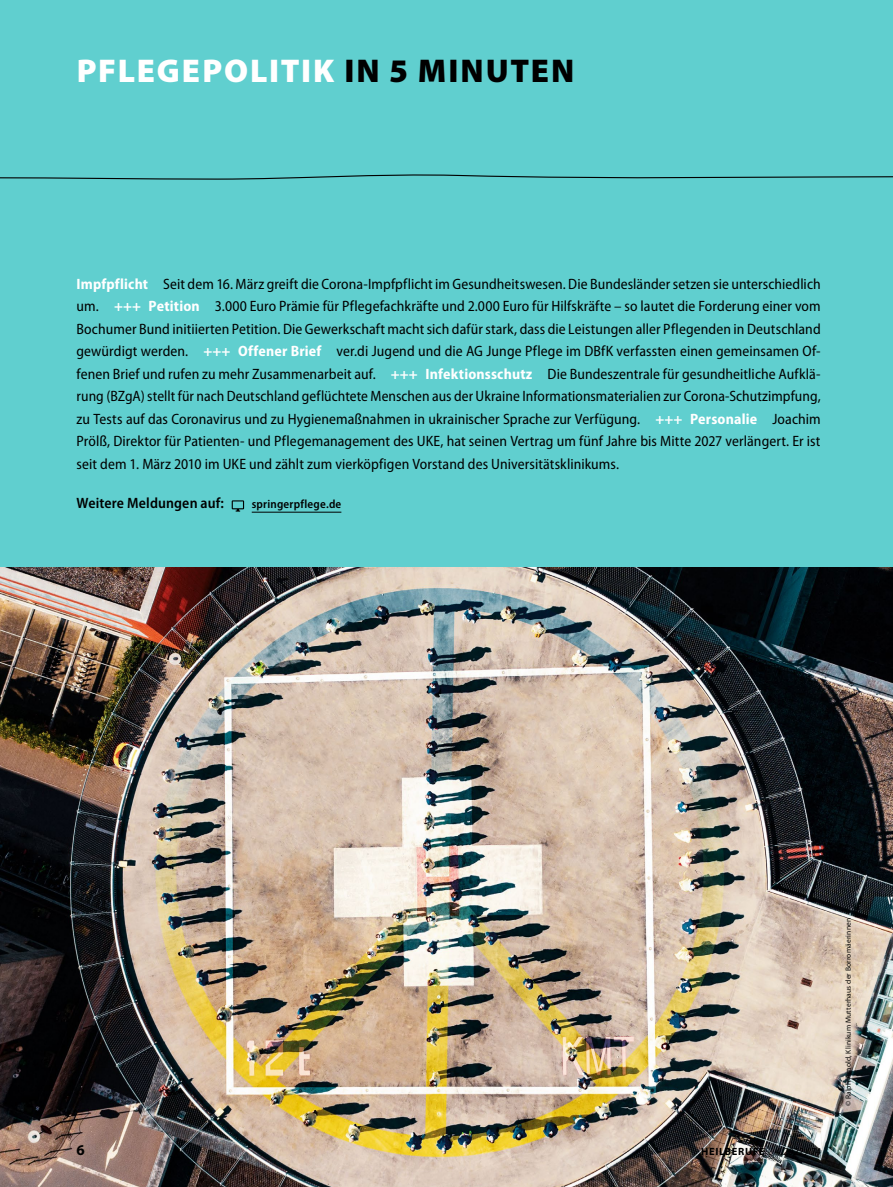
<style>
.page{position:relative;width:893px;height:1187px;background:#fff}
.page>*{position:absolute;margin:0;border:0;box-sizing:border-box;transform-origin:0 0}
.t1{font:900 33px "Myriad Pro";letter-spacing:.055em;color:#fff}
.NoXML_Trailer_News_1{font:semi-condensed 15px/22.5px "Myriad Pro";letter-spacing:.005em;color:#000;text-align:justify}
.NoXML_Trailer_News_1-2{font:600 semi-condensed 15px "Myriad Pro";letter-spacing:.01em;color:#000}
.t2{font:700 15px "Myriad Pro";color:#000}
.NoXML_Trailer_News_1-3{font:600 semi-condensed 12px "Myriad Pro";letter-spacing:.015em;color:#000}
.t3{font:700 10.5px "Myriad Pro";letter-spacing:.06em;color:#000}
.Image_Source_x{font:7.5px "Myriad Pro";letter-spacing:.025em;color:#000}
.s1{color:#000}
.s2{font-weight:700;color:#fff}
.s3{font-weight:400;font-style:italic}
</style>
<div class="page">
<div style="left:0;top:0;width:893px;height:568px;background:#60cfcf"></div>
<svg style="left:0;top:174px;width:893px;height:6px"></svg>
<hr style="left:252px;top:512px;width:89px;height:1px;background:#000">
<svg style="left:232px;top:500px;width:12px;height:11px"></svg>
<img style="left:0;top:568px;width:893px;height:618px">
<h1 class="t1" style="left:77px;top:52px;width:499px">PFLEGEPOLITIK <span class="s1">IN 5 MINUTEN</span></h1>
<p class="NoXML_Trailer_News_1" style="left:77px;top:273px;width:746px"><span class="s2">Impfpflicht</span> Seit dem 16. März greift die Corona-Impfpflicht im Gesundheitswesen. Die Bundesländer setzen sie unterschiedlich um. <span class="s2">+++ Petition</span> 3.000 Euro Prämie für Pflegefachkräfte und 2.000 Euro für Hilfskräfte – so lautet die Forderung einer vom Bochumer Bund initiierten Petition. Die Gewerkschaft macht sich dafür stark, dass die Leistungen aller Pflegenden in Deutschland gewürdigt werden. <span class="s2">+++ Offener Brief</span> ver.di Jugend und die AG Junge Pflege im DBfK verfassten einen gemeinsamen Of&shy;fenen Brief und rufen zu mehr Zusammenarbeit auf. <span class="s2">+++ Infektionsschutz</span> Die Bundeszentrale für gesundheitliche Aufklä&shy;rung (BZgA) stellt für nach Deutschland geflüchtete Menschen aus der Ukraine Informationsmaterialien zur Corona-Schutzimpfung, zu Tests auf das Coronavirus und zu Hygienemaßnahmen in ukrainischer Sprache zur Verfügung. <span class="s2">+++ Personalie</span> Joachim Prölß, Direktor für Patienten- und Pflegemanagement des UKE, hat seinen Vertrag um fünf Jahre bis Mitte 2027 verlängert. Er ist seit dem 1. März 2010 im UKE und zählt zum vierköpfigen Vorstand des Universitätsklinikums.</p>
<p class="NoXML_Trailer_News_1-2" style="left:77px;top:495px;width:149px">Weitere Meldungen auf:</p>
<p class="NoXML_Trailer_News_1-3" style="left:252px;top:497px;width:91px">springerpflege.de</p>
<p class="t2" style="left:77px;top:1139px;width:10px">6</p>
<p class="t3" style="left:701px;top:1144px;width:121px">HEILBERUFE <span class="s3">4.2022 / 74</span></p>
<p class="Image_Source_x" style="left:844px;top:1106px;width:190px;rotate:-90deg">© Ralph Arnold, Klinikum Mutterhaus der Borromäerinnen</p>
</div>
